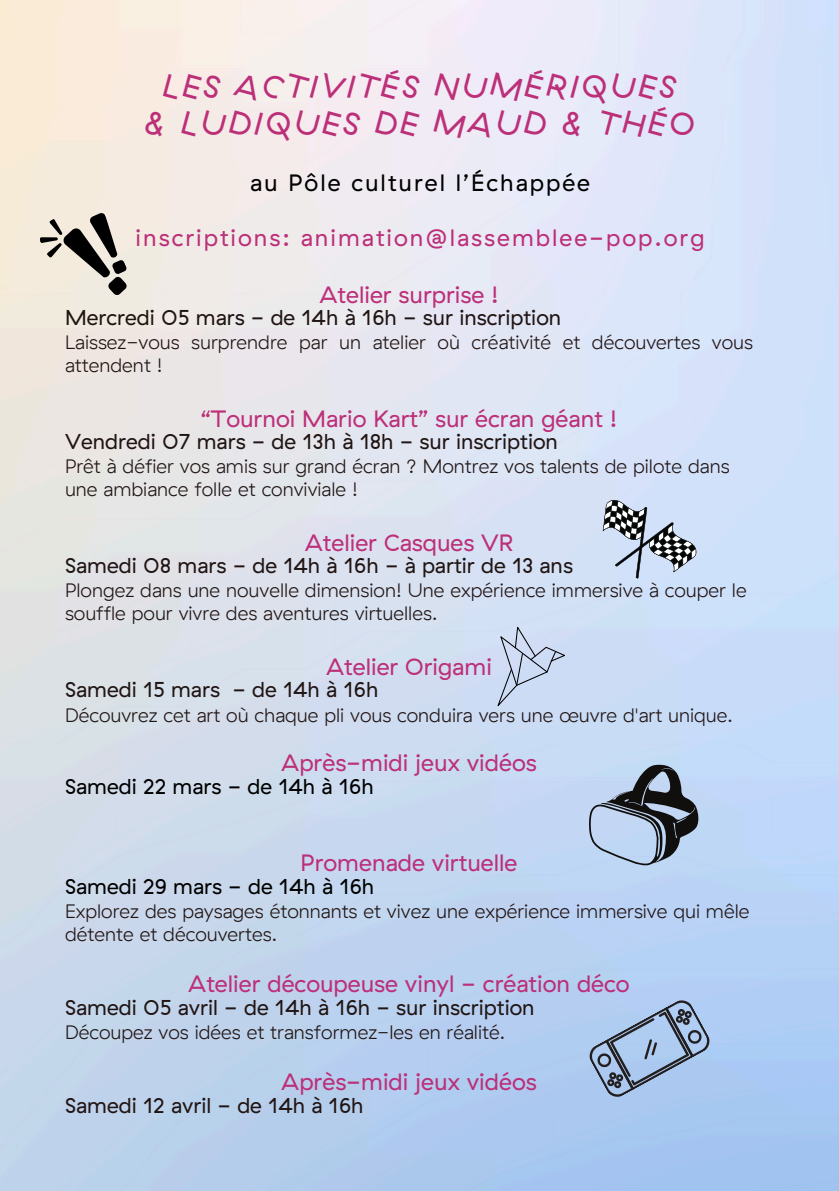
<style>
.page{position:relative;width:839px;height:1191px;background:#fff}
.page>*{position:absolute;margin:0;border:0;box-sizing:border-box;transform-origin:0 0}
.t1{font:32.2px/37px "GT Haptik Regular Rotalic";letter-spacing:.085em;color:#bc2f79;text-align:center}
.t2{font:23.6px "GT Haptik";color:#bc2f79}
.t3{font:23.6px "GT Haptik";letter-spacing:.085em;color:#bc2f79}
.t4{font:23.6px "GT Haptik";letter-spacing:.085em;color:#000}
.t5{font:21.4px "GT Haptik";color:#211514}
.t6{font:21.4px "GT Haptik";color:#000}
.t7{font:300 19.4px/22.6px "GT Haptik";color:#211514}
</style>
<div class="page">
<svg style="left:589px;top:764px;width:109px;height:103px"></svg>
<svg style="left:591px;top:487px;width:114px;height:94px"></svg>
<svg style="left:497px;top:627px;width:68px;height:79px"></svg>
<svg style="left:585px;top:996px;width:128px;height:105px"></svg>
<svg style="left:38px;top:212px;width:91px;height:86px"></svg>
<p class="t1" style="left:144px;top:67px;width:552px">LES ACTIVITÉS NUMÉRIQUES<br>&amp; LUDIQUES DE MAUD &amp; THÉO</p>
<h1 class="t4" style="left:250px;top:167px;width:341px">au Pôle culturel l’Échappée</h1>
<h2 class="t3" style="left:135px;top:222px;width:570px">inscriptions: animation@lassemblee-pop.org</h2>
<h2 class="t2" style="left:319px;top:279px;width:181px">Atelier surprise !</h2>
<p class="t5" style="left:65px;top:304px;width:497px">Mercredi 05 mars - de 14h à 16h - sur inscription</p>
<p class="t7" style="left:65px;top:331px;width:689px">Laissez-vous surprendre par un atelier où créativité et découvertes vous attendent !</p>
<p class="t2" style="left:201px;top:403px;width:418px">“Tournoi Mario Kart” sur écran géant !</p>
<p class="t5" style="left:65px;top:428px;width:494px">Vendredi 07 mars - de 13h à 18h - sur inscription</p>
<p class="t7" style="left:65px;top:455px;width:666px">Prêt à défier vos amis sur grand écran ? Montrez vos talents de pilote dans une ambiance folle et conviviale !</p>
<p class="t2" style="left:305px;top:527px;width:210px">Atelier Casques VR</p>
<p class="t5" style="left:65px;top:552px;width:509px">Samedi 08 mars - de 14h à 16h - à partir de 13 ans</p>
<p class="t7" style="left:65px;top:579px;width:683px">Plongez dans une nouvelle dimension! Une expérience immersive à couper le souffle pour vivre des aventures virtuelles.</p>
<p class="t2" style="left:326px;top:651px;width:167px">Atelier Origami</p>
<p class="t5" style="left:65px;top:676px;width:315px">Samedi 15 mars - de 14h à 16h</p>
<p class="t7" style="left:65px;top:703px;width:669px">Découvrez cet art où chaque pli vous conduira vers une œuvre d'art unique.</p>
<p class="t2" style="left:281px;top:748px;width:257px">Après-midi jeux vidéos</p>
<p class="t6" style="left:65px;top:772px;width:310px">Samedi 22 mars - de 14h à 16h</p>
<p class="t2" style="left:300px;top:848px;width:218px">Promenade virtuelle</p>
<h2 class="t6" style="left:65px;top:872px;width:311px">Samedi 29 mars - de 14h à 16h</h2>
<p class="t7" style="left:65px;top:899px;width:686px">Explorez des paysages étonnants et vivez une expérience immersive qui mêle détente et découvertes.</p>
<p class="t2" style="left:188px;top:968px;width:443px">Atelier découpeuse vinyl - création déco</p>
<p class="t5" style="left:65px;top:993px;width:471px">Samedi 05 avril - de 14h à 16h - sur inscription</p>
<p class="t7" style="left:65px;top:1020px;width:441px">Découpez vos idées et transformez-les en réalité.</p>
<p class="t2" style="left:281px;top:1067px;width:257px">Après-midi jeux vidéos</p>
<p class="t5" style="left:65px;top:1091px;width:300px">Samedi 12 avril - de 14h à 16h</p>
</div>
